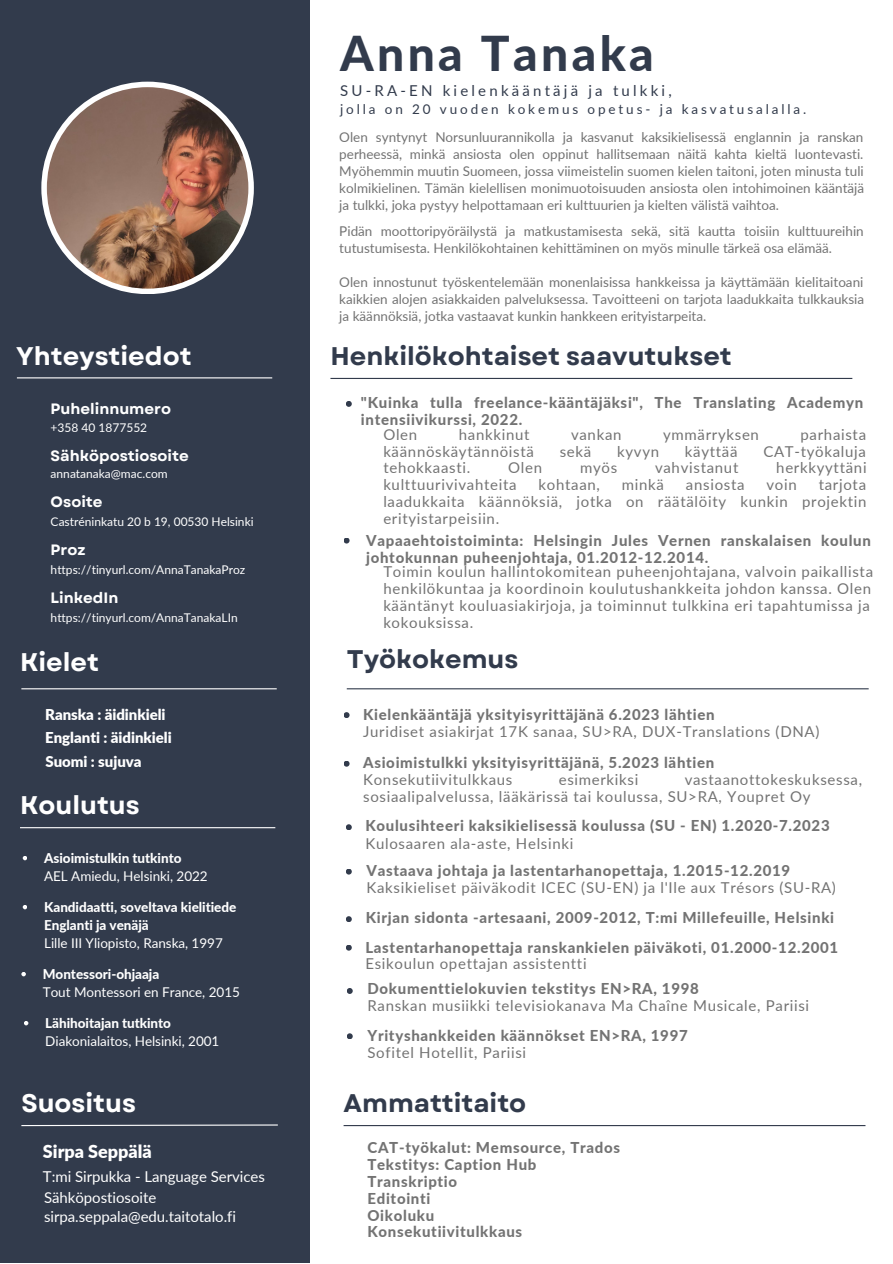
<style>
.page{position:relative;width:893px;height:1264px;background:#fff}
.page>*{position:absolute;margin:0;border:0;box-sizing:border-box;transform-origin:0 0}
.t1{font:800 48px "Lato";letter-spacing:.07em;color:#323b4c}
.t2{font:700 25.5px "Garet";color:#323b4c}
.t3{font:700 25.5px "Garet";color:#fff}
.t4{font:900 18px "Lato";color:#fff}
.t5{font:15px/16.8px "Lato";letter-spacing:.045em;color:#737373}
.t6{font:800 15px/16.8px "Lato";letter-spacing:.045em;color:#737373}
.t7{font:15px/19px "Lato";color:#fff}
.t8{font:900 15px "Lato";letter-spacing:-.005em;color:#fff}
.t9{font:700 15px "Garet";color:#fff}
.t10{font:15px "Lato";letter-spacing:.215em;color:#323b4c}
.t11{font:13.5px/17px "Lato";color:#737373;text-align:justify}
.t12{font:800 13.5px "Lato";letter-spacing:-.005em;color:#fff}
.t13{font:13.5px "Lato";letter-spacing:-.005em;color:#fff}
.t14{font:13.5px "Lato";letter-spacing:.215em;color:#323b4c}
.t15{font:12px "Lato";color:#fff}
</style>
<div class="page">
<div style="left:0;top:0;width:309px;height:1262px;background:#323b4c"></div>
<svg style="left:41px;top:82px;width:213px;height:212px;background:#f5f5f5"></svg>
<img style="left:47px;top:87px;width:201px;height:202px;border-radius:50%">
<hr style="left:347px;top:688px;width:521px;height:1px;background:#323b4c">
<svg style="left:344px;top:712px;width:5px;height:6px"></svg>
<svg style="left:344px;top:761px;width:5px;height:5px"></svg>
<svg style="left:346px;top:824px;width:6px;height:6px"></svg>
<svg style="left:346px;top:869px;width:6px;height:5px"></svg>
<svg style="left:346px;top:916px;width:6px;height:6px"></svg>
<svg style="left:347px;top:1033px;width:6px;height:6px"></svg>
<svg style="left:347px;top:988px;width:6px;height:5px"></svg>
<svg style="left:24px;top:1021px;width:4px;height:4px"></svg>
<svg style="left:23px;top:856px;width:4px;height:4px"></svg>
<svg style="left:21px;top:972px;width:5px;height:4px"></svg>
<svg style="left:23px;top:905px;width:4px;height:4px"></svg>
<hr style="left:20px;top:827px;width:255px;height:1px;background:#fff">
<svg style="left:21px;top:1124px;width:257px;height:2px"></svg>
<hr style="left:17px;top:377px;width:255px;height:1px;background:#fff">
<hr style="left:343px;top:1124px;width:522px;height:2px;background:#323b4c">
<hr style="left:330px;top:378px;width:522px;height:1px;background:#323b4c">
<svg style="left:346px;top:401px;width:6px;height:6px"></svg>
<svg style="left:344px;top:538px;width:5px;height:5px"></svg>
<hr style="left:21px;top:688px;width:256px;height:1px;background:#fff">
<svg style="left:346px;top:945px;width:6px;height:5px"></svg>
<p class="t3" style="left:16px;top:337px;width:177px">Yhteystiedot</p>
<p class="t9" style="left:51px;top:398px;width:122px">Puhelinnumero</p>
<p class="t15" style="left:51px;top:420px;width:98px">+358 40 1877552</p>
<p class="t9" style="left:51px;top:445px;width:140px">Sähköpostiosoite</p>
<p class="t15" style="left:51px;top:466px;width:119px">annatanaka@mac.com</p>
<p class="t9" style="left:51px;top:491px;width:53px">Osoite</p>
<p class="t15" style="left:51px;top:514px;width:204px">Castréninkatu 20 b 19, 00530 Helsinki</p>
<p class="t9" style="left:51px;top:539px;width:36px">Proz</p>
<p class="t15" style="left:51px;top:562px;width:196px">https://tinyurl.com/AnnaTanakaProz</p>
<p class="t9" style="left:51px;top:587px;width:69px">LinkedIn</p>
<p class="t15" style="left:51px;top:610px;width:189px">https://tinyurl.com/AnnaTanakaLIn</p>
<p class="t3" style="left:20px;top:643px;width:80px">Kielet</p>
<p class="t8" style="left:45px;top:704px;width:122px">Ranska : äidinkieli</p>
<p class="t8" style="left:45px;top:728px;width:128px">Englanti : äidinkieli</p>
<p class="t8" style="left:45px;top:752px;width:98px">Suomi : sujuva</p>
<p class="t3" style="left:20px;top:786px;width:121px">Koulutus</p>
<p class="t12" style="left:44px;top:849px;width:139px">Asioimistulkin tutkinto</p>
<p class="t13" style="left:44px;top:867px;width:165px">AEL Amiedu, Helsinki, 2022</p>
<p class="t12" style="left:44px;top:898px;width:194px">Kandidaatti, soveltava kielitiede</p>
<p class="t12" style="left:44px;top:916px;width:106px">Englanti ja venäjä</p>
<p class="t13" style="left:44px;top:934px;width:180px">Lille III Yliopisto, Ranska, 1997</p>
<p class="t12" style="left:43px;top:965px;width:118px">Montessori-ohjaaja</p>
<p class="t13" style="left:43px;top:983px;width:199px">Tout Montessori en France, 2015</p>
<p class="t12" style="left:45px;top:1014px;width:127px">Lähihoitajan tutkinto</p>
<p class="t13" style="left:45px;top:1032px;width:176px">Diakonialaitos, Helsinki, 2001</p>
<p class="t3" style="left:21px;top:1084px;width:116px">Suositus</p>
<p class="t4" style="left:43px;top:1140px;width:110px">Sirpa Seppälä</p>
<p class="t7" style="left:44px;top:1187px;width:193px">Sähköpostiosoite sirpa.seppala@edu.taitotalo.fi</p>
<p class="t7" style="left:43px;top:1166px;width:223px">T:mi Sirpukka - Language Services</p>
<p class="t1" style="left:340px;top:23px;width:315px">Anna Tanaka</p>
<p class="t10" style="left:340px;top:81px;width:333px">SU-RA-EN kielenkääntäjä ja tulkki,</p>
<p class="t14" style="left:340px;top:101px;width:467px">jolla on 20 vuoden kokemus opetus- ja kasvatusalalla.</p>
<p class="t11" style="left:339px;top:128px;width:526px">Olen syntynyt Norsunluurannikolla ja kasvanut kaksikielisessä englannin ja ranskan perheessä, minkä ansiosta olen oppinut hallitsemaan näitä kahta kieltä luontevasti.<br>Myöhemmin muutin Suomeen, jossa viimeistelin suomen kielen taitoni, joten minusta tuli kolmikielinen. Tämän kielellisen monimuotoisuuden ansiosta olen intohimoinen kääntäjä ja tulkki, joka pystyy helpottamaan eri kulttuurien ja kielten välistä vaihtoa.</p>
<p class="t11" style="left:339px;top:222px;width:526px">Pidän moottoripyöräilystä ja matkustamisesta sekä, sitä kautta toisiin kulttuureihin tutustumisesta. Henkilökohtainen kehittäminen on myös minulle tärkeä osa elämää.</p>
<p class="t11" style="left:339px;top:273px;width:526px">Olen innostunut työskentelemään monenlaisissa hankkeissa ja käyttämään kielitaitoani kaikkien alojen asiakkaiden palveluksessa. Tavoitteeni on tarjota laadukkaita tulkkauksia ja käännöksiä, jotka vastaavat kunkin hankkeen erityistarpeita.</p>
<p class="t2" style="left:330px;top:337px;width:403px">Henkilökohtaiset saavutukset</p>
<p class="t6" style="left:361px;top:393px;width:503px">"Kuinka tulla freelance-kääntäjäksi", The Translating Academyn intensiivikurssi, 2022.</p>
<p class="t5" style="left:383px;top:425px;width:35px">Olen</p>
<p class="t5" style="left:459px;top:425px;width:72px">hankkinut</p>
<p class="t5" style="left:571px;top:425px;width:52px">vankan</p>
<p class="t5" style="left:663px;top:425px;width:97px">ymmärryksen</p>
<p class="t5" style="left:800px;top:425px;width:67px">parhaista</p>
<p class="t5" style="left:383px;top:442px;width:152px">käännöskäytännöistä</p>
<p class="t5" style="left:559px;top:442px;width:33px">sekä</p>
<p class="t5" style="left:617px;top:442px;width:43px">kyvyn</p>
<p class="t5" style="left:684px;top:442px;width:54px">käyttää</p>
<p class="t5" style="left:763px;top:442px;width:104px">CAT-työkaluja</p>
<p class="t5" style="left:383px;top:459px;width:88px">tehokkaasti.</p>
<p class="t5" style="left:508px;top:459px;width:35px">Olen</p>
<p class="t5" style="left:580px;top:459px;width:39px">myös</p>
<p class="t5" style="left:655px;top:459px;width:85px">vahvistanut</p>
<p class="t5" style="left:776px;top:459px;width:92px">herkkyyttäni</p>
<p class="t5" style="left:383px;top:476px;width:135px">kulttuurivivahteita</p>
<p class="t5" style="left:538px;top:476px;width:63px">kohtaan,</p>
<p class="t5" style="left:622px;top:476px;width:44px">minkä</p>
<p class="t5" style="left:686px;top:476px;width:60px">ansiosta</p>
<p class="t5" style="left:766px;top:476px;width:32px">voin</p>
<p class="t5" style="left:383px;top:476px;width:484px;text-align:justify;text-indent:435px">tarjota laadukkaita käännöksiä, jotka on räätälöity kunkin projektin erityistarpeisiin.</p>
<p class="t6" style="left:366px;top:531px;width:506px">Vapaaehtoistoiminta: Helsingin Jules Vernen ranskalaisen koulun johtokunnan puheenjohtaja, 01.2012-12.2014.</p>
<p class="t5" style="left:383px;top:563px;width:491px">Toimin koulun hallintokomitean puheenjohtajana, valvoin paikallista henkilökuntaa ja koordinoin koulutushankkeita johdon kanssa. Olen kääntänyt kouluasiakirjoja, ja toiminnut tulkkina eri tapahtumissa ja kokouksissa.</p>
<p class="t2" style="left:347px;top:640px;width:173px">Työkokemus</p>
<p class="t6" style="left:363px;top:705px;width:353px">Kielenkääntäjä yksityisyrittäjänä 6.2023 lähtien</p>
<p class="t5" style="left:363px;top:722px;width:458px">Juridiset asiakirjat 17K sanaa, SU&gt;RA, DUX-Translations (DNA)</p>
<p class="t6" style="left:363px;top:753px;width:353px">Asioimistulkki yksityisyrittäjänä, 5.2023 lähtien</p>
<p class="t5" style="left:363px;top:770px;width:151px">Konsekutiivitulkkaus</p>
<p class="t5" style="left:558px;top:770px;width:81px">esimerkiksi</p>
<p class="t5" style="left:363px;top:770px;width:500px;text-indent:321px">vastaanottokeskuksessa, sosiaalipalvelussa, lääkärissä tai koulussa, SU&gt;RA, Youpret Oy</p>
<p class="t6" style="left:365px;top:817px;width:466px">Koulusihteeri kaksikielisessä koulussa (SU - EN) 1.2020-7.2023</p>
<p class="t5" style="left:365px;top:834px;width:209px">Kulosaaren ala-aste, Helsinki</p>
<p class="t6" style="left:366px;top:861px;width:425px">Vastaava johtaja ja lastentarhanopettaja, 1.2015-12.2019</p>
<p class="t5" style="left:366px;top:878px;width:471px">Kaksikieliset päiväkodit ICEC (SU-EN) ja l'Ile aux Trésors (SU-RA)</p>
<p class="t6" style="left:366px;top:908px;width:469px">Kirjan sidonta -artesaani, 2009-2012, T:mi Millefeuille, Helsinki</p>
<p class="t6" style="left:365px;top:938px;width:474px">Lastentarhanopettaja ranskankielen päiväkoti, 01.2000-12.2001</p>
<p class="t5" style="left:365px;top:955px;width:223px">Esikoulun opettajan assistentti</p>
<p class="t6" style="left:367px;top:979px;width:333px">Dokumenttielokuvien tekstitys EN&gt;RA, 1998</p>
<p class="t5" style="left:367px;top:997px;width:443px">Ranskan musiikki televisiokanava Ma Chaîne Musicale, Pariisi</p>
<p class="t6" style="left:367px;top:1026px;width:322px">Yrityshankkeiden käännökset EN&gt;RA, 1997</p>
<p class="t5" style="left:367px;top:1043px;width:160px">Sofitel Hotellit, Pariisi</p>
<p class="t2" style="left:343px;top:1084px;width:184px">Ammattitaito</p>
<p class="t6" style="left:367px;top:1138px;width:254px">CAT-työkalut: Memsource, Trados</p>
<p class="t6" style="left:367px;top:1155px;width:170px">Tekstitys: Caption Hub</p>
<p class="t6" style="left:367px;top:1172px;width:91px">Transkriptio</p>
<p class="t6" style="left:367px;top:1189px;width:64px">Editointi</p>
<p class="t6" style="left:367px;top:1206px;width:68px">Oikoluku</p>
<p class="t6" style="left:367px;top:1223px;width:156px">Konsekutiivitulkkaus</p>
</div>
